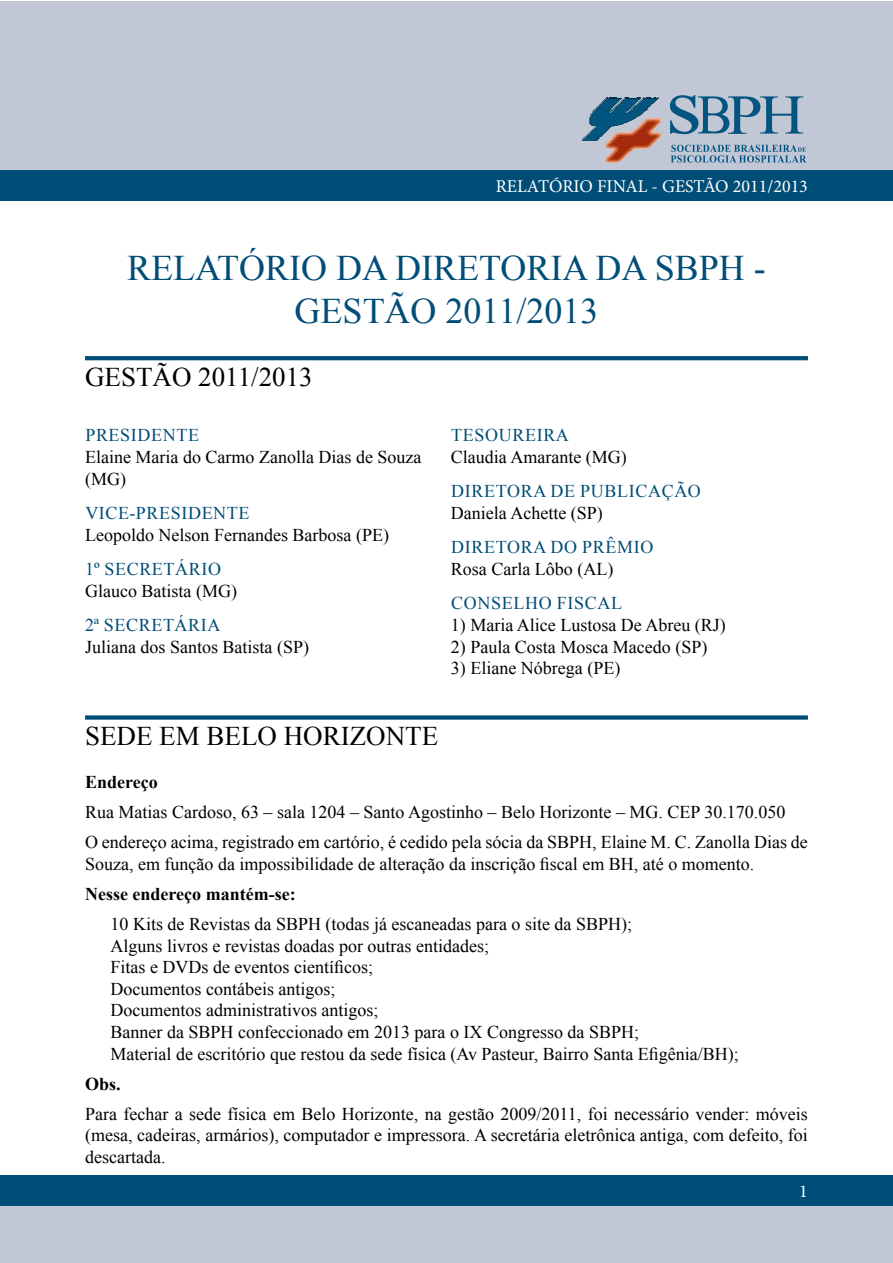
<style>
.page{position:relative;width:893px;height:1263px;background:#fff}
.page>*{position:absolute;margin:0;border:0;box-sizing:border-box;transform-origin:0 0}
.t1{font:36px/43.2px "Times New Roman";color:#004d77;text-align:center}
.t2{font:27px "Times New Roman";color:#000}
.t3{font:18px/21.6px "Times New Roman";color:#000}
.t4{font:18px "Times New Roman";letter-spacing:.035em;color:#004d77}
.t5{font:700 18px "Times New Roman";color:#000}
.t6{font:18px "Minion Pro";color:#fff}
</style>
<div class="page">
<div style="left:1px;top:1px;width:892px;height:169px;background:#c2c7d5"></div>
<div style="left:1px;top:1201px;width:892px;height:62px;background:#c2c7d5"></div>
<svg style="left:606px;top:149px;width:28px;height:14px"></svg>
<img style="left:605px;top:144px;width:47px;height:5px">
<img style="left:607px;top:142px;width:47px;height:2px">
<img style="left:609px;top:140px;width:47px;height:2px">
<img style="left:620px;top:138px;width:39px;height:2px">
<img style="left:620px;top:136px;width:40px;height:2px">
<img style="left:620px;top:135px;width:40px;height:1px">
<img style="left:620px;top:133px;width:40px;height:2px">
<img style="left:620px;top:132px;width:12px;height:1px">
<svg style="left:582px;top:125px;width:38px;height:16px"></svg>
<img style="left:589px;top:123px;width:36px;height:2px">
<img style="left:589px;top:116px;width:49px;height:7px">
<svg style="left:632px;top:118px;width:29px;height:15px"></svg>
<img style="left:591px;top:112px;width:52px;height:4px">
<img style="left:593px;top:112px;width:51px;height:1px">
<svg style="left:593px;top:97px;width:65px;height:15px"></svg>
<svg style="left:670px;top:95px;width:133px;height:39px"></svg>
<svg style="left:671px;top:145px;width:135px;height:18px"></svg>
<div style="left:0;top:171px;width:893px;height:30px;background:#004d77"></div>
<div style="left:0;top:1176px;width:893px;height:30px;background:#004d77"></div>
<svg style="left:85px;top:356px;width:723px;height:4px;background:#034f79"></svg>
<div style="left:85px;top:715px;width:723px;height:5px;background:#004d77"></div>
<p class="t6" style="left:496px;top:174px;width:314px">RELATÓRIO FINAL - GESTÃO 2011/2013</p>
<h1 class="t1" style="left:127px;top:245px;width:640px">RELATÓRIO DA DIRETORIA DA SBPH -<br>GESTÃO 2011/2013</h1>
<h2 class="t2" style="left:85px;top:358px;width:229px">GESTÃO 2011/2013</h2>
<p class="t4" style="left:85px;top:423px;width:115px">PRESIDENTE</p>
<p class="t3" style="left:85px;top:446px;width:338px">Elaine Maria do Carmo Zanolla Dias de Souza (MG)</p>
<p class="t4" style="left:85px;top:500px;width:166px">VICE-PRESIDENTE</p>
<p class="t3" style="left:85px;top:523px;width:305px">Leopoldo Nelson Fernandes Barbosa (PE)</p>
<p class="t4" style="left:85px;top:556px;width:138px">1º SECRETÁRIO</p>
<p class="t3" style="left:85px;top:579px;width:153px">Glauco Batista (MG)</p>
<p class="t4" style="left:85px;top:612px;width:137px">2ª SECRETÁRIA</p>
<p class="t3" style="left:85px;top:635px;width:226px">Juliana dos Santos Batista (SP)</p>
<p class="t4" style="left:451px;top:423px;width:119px">TESOUREIRA</p>
<p class="t3" style="left:451px;top:446px;width:177px">Claudia Amarante (MG)</p>
<p class="t4" style="left:451px;top:479px;width:251px">DIRETORA DE PUBLICAÇÃO</p>
<p class="t3" style="left:451px;top:502px;width:153px">Daniela Achette (SP)</p>
<p class="t4" style="left:451px;top:535px;width:204px">DIRETORA DO PRÊMIO</p>
<p class="t3" style="left:451px;top:558px;width:164px">Rosa Carla Lôbo (AL)</p>
<p class="t4" style="left:451px;top:591px;width:172px">CONSELHO FISCAL</p>
<p class="t3" style="left:451px;top:614px;width:276px">1) Maria Alice Lustosa De Abreu (RJ)</p>
<p class="t3" style="left:451px;top:635px;width:258px">2) Paula Costa Mosca Macedo (SP)</p>
<p class="t3" style="left:451px;top:657px;width:171px">3) Eliane Nóbrega (PE)</p>
<h2 class="t2" style="left:85px;top:717px;width:355px">SEDE EM BELO HORIZONTE</h2>
<p class="t5" style="left:85px;top:769px;width:74px">Endereço</p>
<p class="t3" style="left:85px;top:796px;width:724px;line-height:30.2px">Rua Matias Cardoso, 63 – sala 1204 – Santo Agostinho – Belo Horizonte – MG. CEP 30.170.050<br>O endereço acima, registrado em cartório, é cedido pela sócia da SBPH, Elaine M. C. Zanolla Dias de</p>
<p class="t3" style="left:85px;top:852px;width:671px">Souza, em função da impossibilidade de alteração da inscrição fiscal em BH, até o momento.</p>
<p class="t5" style="left:85px;top:881px;width:212px">Nesse endereço mantém-se:</p>
<p class="t3" style="left:111px;top:913px;width:630px">10 Kits de Revistas da SBPH (todas já escaneadas para o site da SBPH);<br>Alguns livros e revistas doadas por outras entidades;<br>Fitas e DVDs de eventos científicos;<br>Documentos contábeis antigos;<br>Documentos administrativos antigos;<br>Banner da SBPH confeccionado em 2013 para o IX Congresso da SBPH;<br>Material de escritório que restou da sede física (Av Pasteur, Bairro Santa Efigênia/BH);</p>
<p class="t5" style="left:85px;top:1071px;width:37px">Obs.</p>
<p class="t3" style="left:85px;top:1102px;width:724px;text-align:justify">Para fechar a sede física em Belo Horizonte, na gestão 2009/2011, foi necessário vender: móveis (mesa, cadeiras, armários), computador e impressora. A secretária eletrônica antiga, com defeito, foi descartada.</p>
<p class="t6" style="left:799px;top:1179px;width:10px">1</p>
</div>
